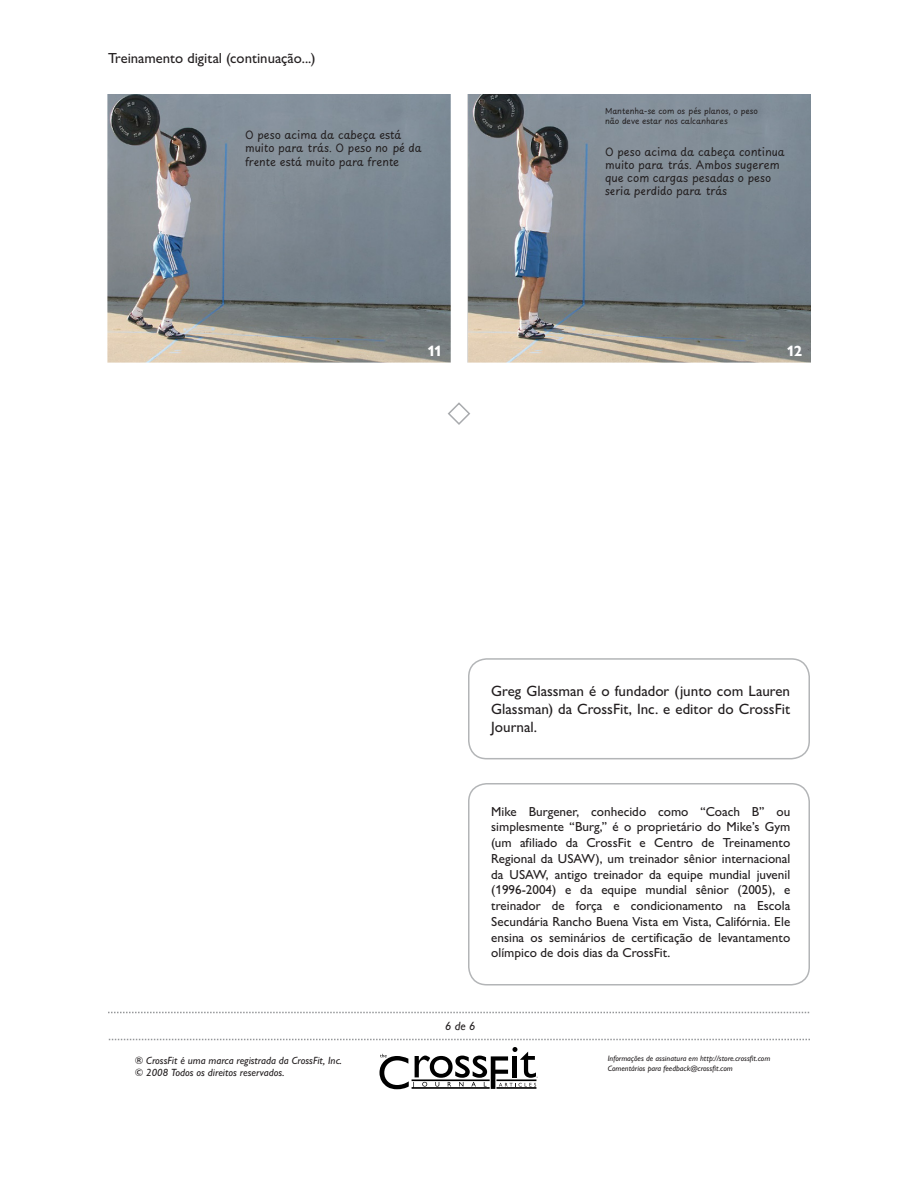
<style>
.page{position:relative;width:918px;height:1188px;background:#fff}
.page>*{position:absolute;margin:0;border:0;box-sizing:border-box;transform-origin:0 0}
.t1{font:500 15px/18px "Gill Sans Nova";color:#231f20;text-align:justify}
.t2{font:700 15px "Gill Sans Nova";color:#fff}
.t3{font:500 14.55px "Gill Sans Nova";color:#231f20}
.t4{font:500 13.2px/15.8px "Gill Sans Nova";color:#231f20;text-align:justify}
.t5{font:italic 500 12px "Gill Sans Nova";color:#231f20}
.t6{font:10.95px/13.2px "Playpen Sans";color:#231f20}
.t7{font:italic 500 10.5px/12.6px "Gill Sans Nova";color:#231f20}
.t8{font:7.95px/9.6px "Playpen Sans";color:#231f20}
.t9{font:italic 500 7.8px/9.4px "Gill Sans Nova";color:#231f20}
</style>
<div class="page">
<svg style="left:380px;top:1047px;width:158px;height:42px"></svg>
<svg style="left:108px;top:1012px;width:702px;height:1px"></svg>
<svg style="left:108px;top:1039px;width:702px;height:1px"></svg>
<div style="left:468px;top:658px;width:342px;height:101px;border:2px solid #b3b5b7;border-radius:18px"></div>
<svg style="left:448px;top:402px;width:22px;height:23px"></svg>
<div style="left:468px;top:783px;width:342px;height:203px;border:2px solid #b3b5b7;border-radius:18px"></div>
<img style="left:108px;top:94px;width:342px;height:269px">
<img style="left:468px;top:94px;width:342px;height:269px">
<p class="t3" style="left:108px;top:49px;width:209px">Treinamento digital (continuação...)</p>
<p class="t6" style="left:245px;top:128px;width:178px">O peso acima da cabeça está muito para trás. O peso no pé da frente está muito para frente</p>
<p class="t2" style="left:427px;top:341px;width:17px">11</p>
<p class="t8" style="left:605px;top:106px;width:154px">Mantenha-se com os pés planos, o peso não deve estar nos calcanhares</p>
<p class="t6" style="left:605px;top:145px;width:181px">O peso acima da cabeça continua muito para trás. Ambos sugerem que com cargas pesadas o peso seria perdido para trás</p>
<p class="t2" style="left:786px;top:341px;width:18px">12</p>
<p class="t1" style="left:491px;top:682px;width:300px">Greg Glassman é o fundador (junto com Lauren Glassman) da CrossFit, Inc. e editor do CrossFit Journal.</p>
<p class="t4" style="left:491px;top:803px;width:301px">Mike Burgener, conhecido como “Coach B” ou simplesmente “Burg,” é o proprietário do Mike’s Gym (um afiliado da CrossFit e Centro de Treinamento Regional da USAW), um treinador sênior internacional da USAW, antigo treinador da equipe mundial juvenil (1996-2004) e da equipe mundial sênior (2005), e treinador de força e condicionamento na Escola Secundária Rancho Buena Vista em Vista, Califórnia. Ele ensina os seminários de certificação de levantamento olímpico de dois dias da CrossFit.</p>
<p class="t5" style="left:445px;top:1019px;width:32px">6 de 6</p>
<p class="t7" style="left:135px;top:1054px;width:208px">® CrossFit é uma marca registrada da CrossFit, Inc. © 2008 Todos os direitos reservados.</p>
<p class="t9" style="left:608px;top:1054px;width:164px">Informações de assinatura em http://store.crossfit.com<br>Comentários para feedback@crossfit.com</p>
</div>
